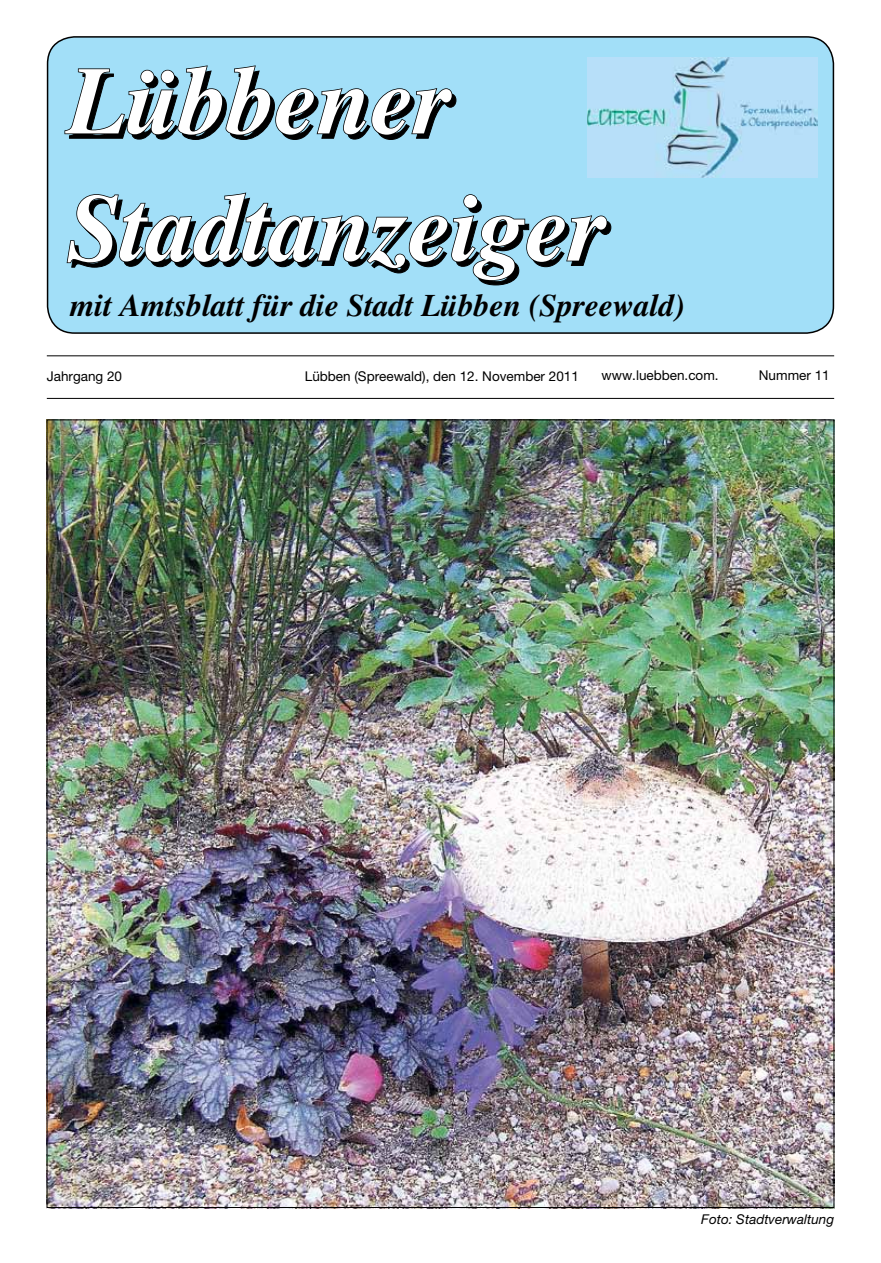
<style>
.page{position:relative;width:881px;height:1263px;background:#fff}
.page>*{position:absolute;margin:0;border:0;box-sizing:border-box;transform-origin:0 0}
.t1{font:italic 700 96px/127.2px "Times LT";color:#fff}
.t2{font:italic 700 31.5px "Times LT";color:#000}
.t3{font:13.5px "Helvetica Neue LT";color:#000}
.t4{font:italic 13.5px "Helvetica Neue LT";color:#000}
</style>
<div class="page">
<hr style="left:47px;top:355px;width:786px;height:1px;background:#000">
<hr style="left:47px;top:398px;width:786px;height:1px;background:#000">
<div style="left:48px;top:37px;width:785px;height:296px;background:#a2dff8;border-radius:27px"></div>
<div style="left:47px;top:36px;width:786px;height:298px;border:2px solid #000;border-radius:27px"></div>
<img style="left:587px;top:57px;width:230px;height:121px">
<svg style="left:64px;top:65px;width:392px;height:75px"></svg>
<svg style="left:66px;top:192px;width:545px;height:94px"></svg>
<img style="left:48px;top:422px;width:785px;height:787px">
<h1 class="t1" style="left:67px;top:36px;width:540px">Lübbener<br>Stadtanzeiger</h1>
<h2 class="t2" style="left:70px;top:287px;width:616px">mit Amtsblatt für die Stadt Lübben (Spreewald)</h2>
<p class="t3" style="left:47px;top:368px;width:77px">Jahrgang 20</p>
<p class="t3" style="left:305px;top:368px;width:275px">Lübben (Spreewald), den 12. November 2011</p>
<p class="t3" style="left:601px;top:367px;width:118px">www.luebben.com.</p>
<p class="t3" style="left:758px;top:367px;width:72px">Nummer 11</p>
<p class="t4" style="left:701px;top:1211px;width:134px">Foto: Stadtverwaltung</p>
</div>
